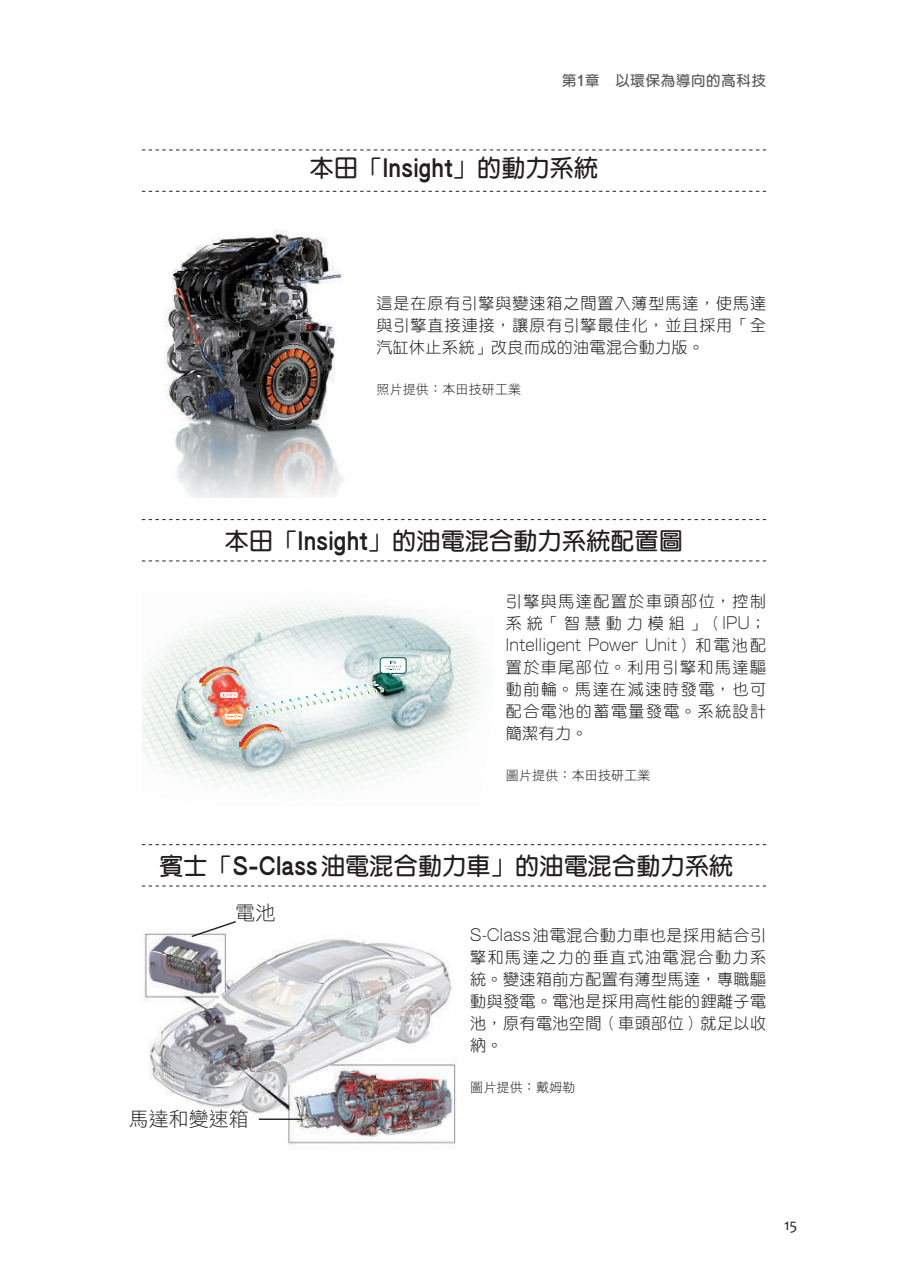
<style>
.page{position:relative;width:908px;height:1276px;background:#fff}
.page>*{position:absolute;margin:0;border:0;box-sizing:border-box;transform-origin:0 0}
.t1{font:700 24px "AR Yuan B5";letter-spacing:.01em;color:#231f20}
.t2{font:20px "DF Hei Std W3";color:#231f20}
.t3{font:16px/22px "DF Yuan Std W3";letter-spacing:.065em;color:#231f20;text-align:justify}
.t4{font:16px/22px "DF Yuan Std W3";letter-spacing:.095em;color:#231f20}
.t5{font:300 16px "AR Gothic 1";letter-spacing:.025em;color:#231f20}
.t6{font:16px "Candara";color:#231f20}
.t7{font:700 14.4px "AR Yuan B5";letter-spacing:.05em;color:#57585a}
.t8{font:13px "DF Hei Std W3";letter-spacing:.015em;color:#231f20}
.s1{font-family:"AR Gothic 1";font-weight:800}
.s2{font-family:"AR Gothic 1";font-weight:300}
.s3{font-family:"DF Yuan Std W3";font-weight:400}
</style>
<div class="page">
<svg style="left:142px;top:191px;width:623px;height:1px"></svg>
<svg style="left:142px;top:149px;width:623px;height:1px"></svg>
<svg style="left:142px;top:560px;width:623px;height:1px"></svg>
<svg style="left:142px;top:519px;width:623px;height:1px"></svg>
<svg style="left:142px;top:885px;width:623px;height:1px"></svg>
<svg style="left:142px;top:844px;width:623px;height:1px"></svg>
<img style="left:164px;top:230px;width:179px;height:267px">
<img style="left:142px;top:603px;width:340px;height:191px">
<img style="left:199px;top:657px;width:207px;height:93px">
<img style="left:144px;top:933px;width:313px;height:217px">
<svg style="left:190px;top:921px;width:47px;height:17px"></svg>
<hr style="left:259px;top:1118px;width:43px;height:2px;background:#231f20">
<p class="t7" style="left:561px;top:73px;width:205px">第<span class="s1">1</span>章　以環保為導向的高科技</p>
<h1 class="t1" style="left:309px;top:156px;width:290px">本田「<span class="s1">Insight</span>」的動力系統</h1>
<p class="t3" style="left:376px;top:292px;width:391px">這是在原有引擎與變速箱之間置入薄型馬達，使馬達與引擎直接連接，讓原有引擎最佳化，並且採用「全汽缸休止系統」改良而成的油電混合動力版。</p>
<p class="t8" style="left:376px;top:382px;width:146px">照片提供：本田技研工業</p>
<h1 class="t1" style="left:225px;top:529px;width:459px">本田「<span class="s1">Insight</span>」的油電混合動力系統配置圖</h1>
<p class="t4" style="left:505px;top:589px;width:262px">引擎與馬達配置於車頭部位，控制系統「智慧動力模組」（<span class="s2">IPU</span>；</p>
<p class="t5" style="left:505px;top:637px;width:262px">Intelligent Power Unit<span class="s3">）和電池配</span></p>
<p class="t3" style="left:505px;top:655px;width:262px">置於車尾部位。利用引擎和馬達驅動前輪。馬達在減速時發電，也可配合電池的蓄電量發電。系統設計簡潔有力。</p>
<p class="t8" style="left:505px;top:768px;width:146px">圖片提供：本田技研工業</p>
<h1 class="t1" style="left:159px;top:854px;width:575px">賓士「<span class="s1">S-Class</span>油電混合動力車」的油電混合動力系統</h1>
<p class="t2" style="left:235px;top:902px;width:41px">電池</p>
<p class="t2" style="left:129px;top:1107px;width:121px">馬達和變速箱</p>
<p class="t3" style="left:470px;top:923px;width:297px"><span class="s2">S-Class</span>油電混合動力車也是採用結合引擎和馬達之力的垂直式油電混合動力系統。變速箱前方配置有薄型馬達，專職驅動與發電。電池是採用高性能的鋰離子電池，原有電池空間（車頭部位）就足以收納。</p>
<p class="t8" style="left:470px;top:1080px;width:107px">圖片提供：戴姆勒</p>
<p class="t6" style="left:783px;top:1214px;width:15px">15</p>
</div>
